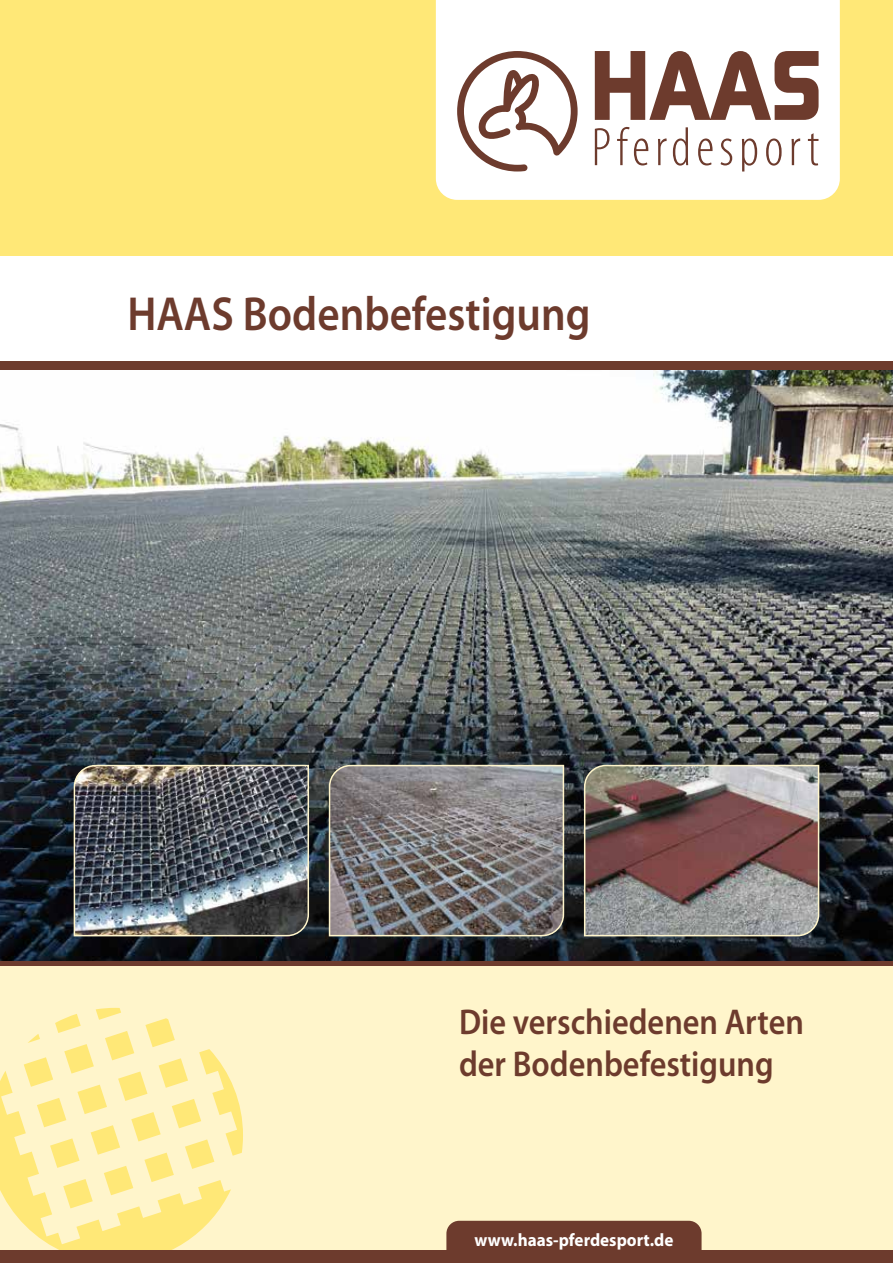
<style>
.page{position:relative;width:893px;height:1263px;background:#fff}
.page>*{position:absolute;margin:0;border:0;box-sizing:border-box;transform-origin:0 0}
.t1{font:600 48px "Myriad Pro";color:#6d3b2d;scale:.9 1}
.t2{font:600 36px/42px "Myriad Pro";color:#6d3b2d;scale:.9 1}
.t3{font:700 18px "Myriad Pro";color:#fff;scale:.95 1}
</style>
<div class="page">
<div style="left:0;top:965px;width:893px;height:298px;background:#fff5cb"></div>
<img style="left:0;top:370px;width:893px;height:591px">
<div style="left:0;top:361px;width:893px;height:9px;background:#6d3b2d"></div>
<div style="left:0;top:0;width:893px;height:255px;background:#ffe877"></div>
<div style="left:436px;top:0;width:404px;height:200px;background:#fff"></div>
<div style="left:446px;top:1221px;width:256px;height:29px;background:#6d3b2d"></div>
<hr style="left:0;top:961px;width:893px;height:4px;background:#6d3b2d">
<svg style="left:595px;top:127px;width:223px;height:44px;background:#eae3e1"></svg>
<svg style="left:457px;top:51px;width:121px;height:120px;background:#d7cac6"></svg>
<svg style="left:595px;top:51px;width:224px;height:69px;background:#ab8e86"></svg>
<svg style="left:328px;top:764px;width:237px;height:173px;background:#817e7e"></svg>
<img style="left:73px;top:764px;width:237px;height:173px">
<img style="left:583px;top:764px;width:237px;height:173px">
<svg style="left:0;top:1008px;width:243px;height:242px"></svg>
<div style="left:0;top:1250px;width:893px;height:13px;background:#6d3b2d"></div>
<h1 class="t1" style="left:127px;top:287px;width:516px">HAAS Bodenbefestigung</h1>
<p class="t2" style="left:459px;top:1002px;width:385px">Die verschiedenen Arten der Bodenbefestigung</p>
<p class="t3" style="left:475px;top:1229px;width:211px">www.haas-pferdesport.de</p>
</div>
